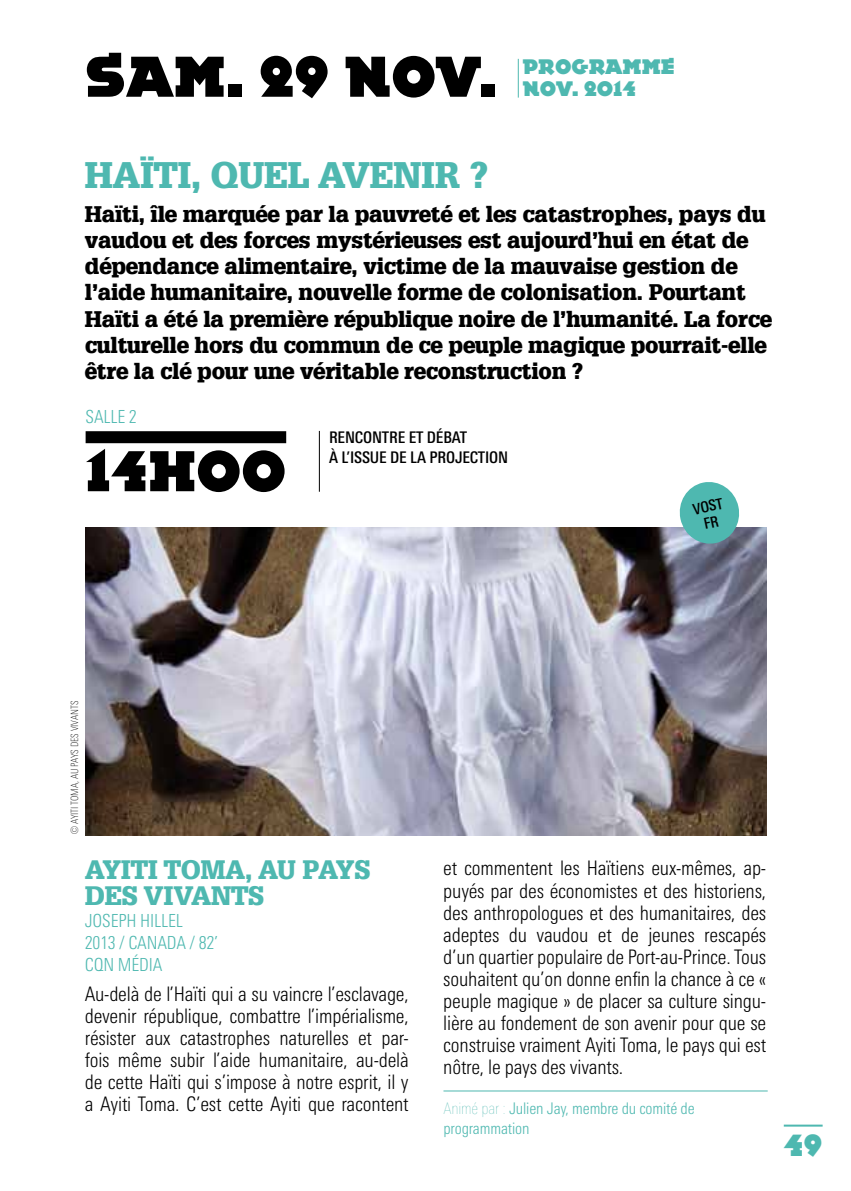
<style>
.page{position:relative;width:851px;height:1191px;background:#fff}
.page>*{position:absolute;margin:0;border:0;box-sizing:border-box;transform-origin:0 0}
.t1{font:60px "Epokha Std";color:#000}
.t2{font:900 36px "Glypha LT";letter-spacing:-.01em;color:#4eb8b0}
.t3{font:32px "Epokha Std";color:#4eb8b0}
.t4{font:900 26px/26px "Glypha LT";letter-spacing:-.01em;color:#4eb8b0}
.t5{font:900 22px/26px "Glypha LT";letter-spacing:-.01em;color:#000}
.t6{font:22px/22px "Epokha Std";color:#4eb8b0}
.t7{font:300 condensed 20px/22px "Linotype Univers";letter-spacing:-.01em;color:#000;text-align:justify}
.t8{font:300 condensed 18px/22px "Linotype Univers";letter-spacing:-.01em;color:#4eb8b0}
.t9{font:300 condensed 16px/20px "Linotype Univers";letter-spacing:-.01em;color:#4eb8b0}
.t10{font:500 condensed 16px/20px "Linotype Univers";letter-spacing:-.01em;color:#000}
.t11{font:500 condensed 15.2px/16.8px "Linotype Univers";color:#000;text-align:center}
.t12{font:100 condensed 10px "Linotype Univers";letter-spacing:-.01em;color:#000}
.s1{font-weight:200}
</style>
<div class="page">
<hr style="left:783px;top:1124px;width:39px;height:2px;background:#4eb8b0">
<hr style="left:517px;top:59px;width:1px;height:39px;background:#4eb8b0">
<div style="left:86px;top:431px;width:200px;height:12px;background:#000"></div>
<hr style="left:319px;top:431px;width:1px;height:61px;background:#000">
<hr style="left:443px;top:1090px;width:324px;height:1px;background:#4eb8b0">
<img style="left:86px;top:528px;width:680px;height:307px">
<svg style="left:676px;top:482px;width:65px;height:64px"></svg>
<h1 class="t1" style="left:85px;top:42px;width:413px">SAM. 29 NOV.</h1>
<p class="t6" style="left:522px;top:56px;width:154px">PROGRAMME<br>NOV. 2014</p>
<h2 class="t2" style="left:85px;top:153px;width:405px">HAÏTI, QUEL AVENIR ?</h2>
<p class="t5" style="left:85px;top:202px;width:688px">Haïti, île marquée par la pauvreté et les catastrophes, pays du vaudou et des forces mystérieuses est aujourd’hui en état de dépendance alimentaire, victime de la mauvaise gestion de l’aide humanitaire, nouvelle forme de colonisation. Pourtant Haïti a été la première république noire de l’humanité. La force culturelle hors du commun de ce peuple magique pourrait-elle être la clé pour une véritable reconstruction ?</p>
<p class="t8" style="left:86px;top:406px;width:53px">SALLE 2</p>
<h1 class="t1" style="left:86px;top:436px;width:202px">14h00</h1>
<p class="t10" style="left:329px;top:427px;width:181px">RENCONTRE ET DÉBAT<br>À L’ISSUE DE LA PROJECTION</p>
<p class="t11" style="left:691px;top:501px;width:32px;rotate:-12deg">VOST<br>FR</p>
<p class="t12" style="left:69px;top:833px;width:134px;rotate:-90deg">© AYITI TOMA, AU PAYS DES VIVANTS</p>
<h3 class="t4" style="left:85px;top:856px;width:287px">AYITI TOMA, AU PAYS<br>DES VIVANTS</h3>
<p class="t8" style="left:85px;top:909px;width:135px">JOSEPH HILLEL<br>2013 / CANADA / 82’<br>CQN MÉDIA</p>
<p class="t7" style="left:85px;top:983px;width:325px">Au-delà de l’Haïti qui a su vaincre l’esclavage, devenir république, combattre l’impérialisme, résister aux catastrophes naturelles et par&shy;fois même subir l’aide humanitaire, au-delà de cette Haïti qui s’impose à notre esprit, il y a Ayiti Toma. C’est cette Ayiti que racontent</p>
<p class="t7" style="left:443px;top:857px;width:324px">et commentent les Haïtiens eux-mêmes, ap&shy;puyés par des économistes et des historiens, des anthropologues et des humanitaires, des adeptes du vaudou et de jeunes rescapés d’un quartier populaire de Port-au-Prince. Tous souhaitent qu’on donne enfin la chance à ce « peuple magique » de placer sa culture singu&shy;lière au fondement de son avenir pour que se construise vraiment Ayiti Toma, le pays qui est nôtre, le pays des vivants.</p>
<p class="t9" style="left:443px;top:1098px;width:253px"><span class="s1">Animé par :</span> Julien Jay, membre du comité de programmation</p>
<h3 class="t3" style="left:783px;top:1126px;width:40px">49</h3>
</div>
